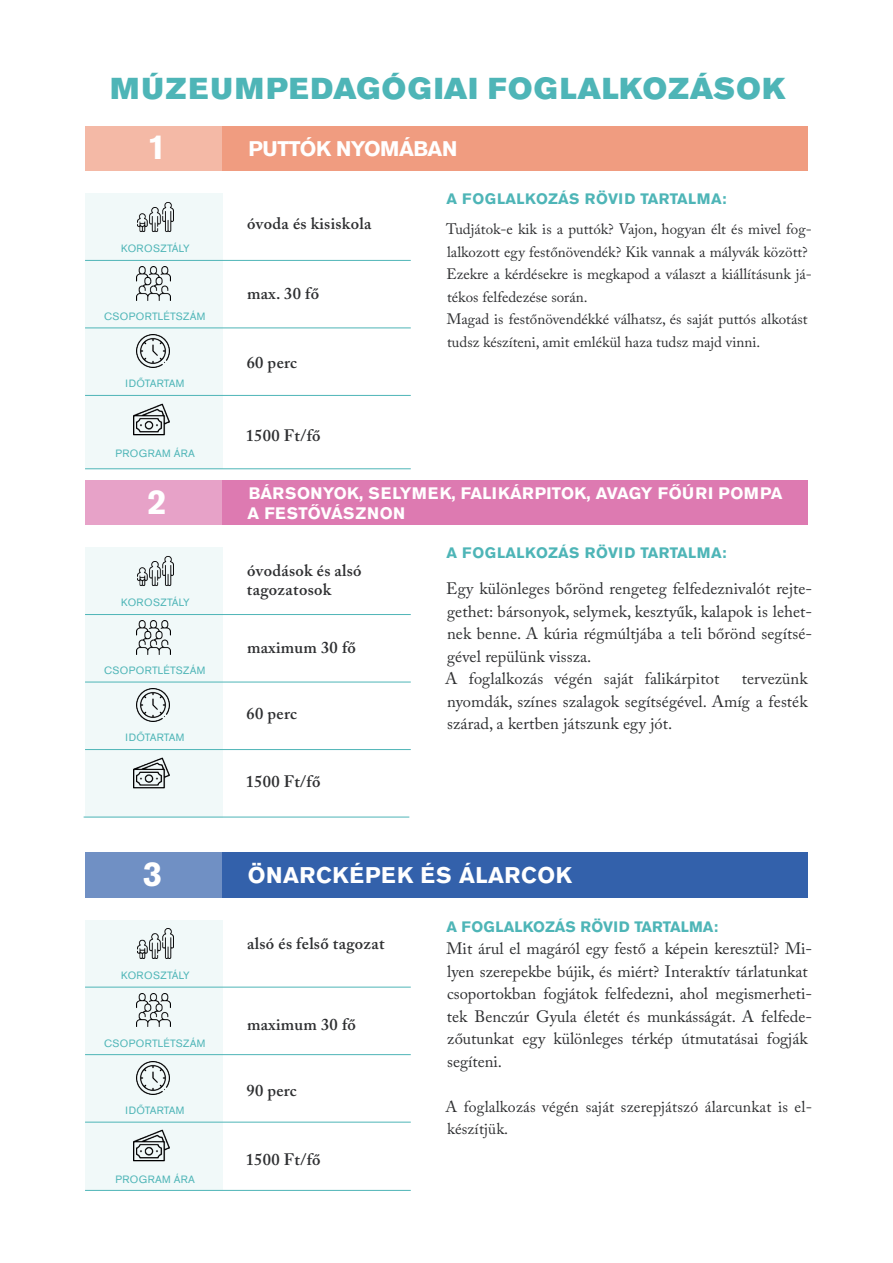
<style>
.page{position:relative;width:893px;height:1263px;background:#fff}
.page>*{position:absolute;margin:0;border:0;box-sizing:border-box;transform-origin:0 0}
.t1{font:700 34.5px "Akzidenz Grotesk Pro";color:#fff}
.t2{font:30px "Akzidenz Grotesk Pro Super";letter-spacing:.05em;color:#4eb5b7}
.t3{font:700 22.5px "Akzidenz Grotesk Pro";letter-spacing:.02em;color:#fff}
.t4{font:700 21px "Akzidenz Grotesk Pro";letter-spacing:-.02em;color:#fff}
.t5{font:16.5px/22.5px "Adobe Caslon Pro";color:#2e2f31}
.t6{font:600 16.5px/18.5px "Adobe Caslon Pro";letter-spacing:.02em;color:#2e2f31}
.t7{font:700 16.5px "Akzidenz Grotesk Pro";letter-spacing:.02em;color:#fff}
.t8{font:15.75px/22.5px "Adobe Caslon Pro";letter-spacing:.01em;color:#2e2f31}
.t9{font:15px/22.5px "Adobe Caslon Pro";color:#2e2f31}
.t10{font:700 15px "Akzidenz Grotesk Pro";letter-spacing:.03em;color:#4eb5b7}
.t11{font:700 15px "Akzidenz Grotesk Pro";letter-spacing:.01em;color:#4eb5b7}
.t12{font:10.5px "Akzidenz Grotesk Pro";letter-spacing:.02em;color:#4eb5b7}
</style>
<div class="page">
<div style="left:85px;top:193px;width:137px;height:276px;background:#f1f9f9"></div>
<div style="left:222px;top:126px;width:586px;height:45px;background:#f09c80"></div>
<div style="left:85px;top:126px;width:137px;height:45px;background:#f4b9a6"></div>
<img style="left:138px;top:202px;width:36px;height:30px">
<img style="left:137px;top:267px;width:33px;height:33px">
<img style="left:136px;top:334px;width:33px;height:34px">
<hr style="left:85px;top:260px;width:326px;height:1px;background:#4eb5b7">
<hr style="left:85px;top:328px;width:326px;height:1px;background:#4eb5b7">
<hr style="left:85px;top:395px;width:326px;height:1px;background:#4eb5b7">
<hr style="left:85px;top:468px;width:326px;height:1px;background:#4eb5b7">
<img style="left:134px;top:403px;width:35px;height:33px">
<div style="left:85px;top:547px;width:137px;height:270px;background:#f1f9f9"></div>
<div style="left:222px;top:480px;width:586px;height:45px;background:#dd7ab1"></div>
<div style="left:85px;top:480px;width:137px;height:45px;background:#e7a2c8"></div>
<img style="left:138px;top:556px;width:36px;height:30px">
<img style="left:137px;top:621px;width:33px;height:33px">
<img style="left:136px;top:689px;width:33px;height:33px">
<img style="left:134px;top:757px;width:35px;height:32px">
<hr style="left:85px;top:614px;width:326px;height:1px;background:#4eb5b7">
<hr style="left:85px;top:682px;width:326px;height:1px;background:#4eb5b7">
<hr style="left:85px;top:749px;width:326px;height:1px;background:#4eb5b7">
<hr style="left:84px;top:817px;width:325px;height:1px;background:#4eb5b7">
<div style="left:85px;top:920px;width:137px;height:270px;background:#f1f9f9"></div>
<div style="left:222px;top:852px;width:586px;height:45px;background:#3361ab"></div>
<div style="left:85px;top:852px;width:137px;height:45px;background:#7090c4"></div>
<img style="left:138px;top:928px;width:36px;height:31px">
<img style="left:137px;top:993px;width:33px;height:34px">
<img style="left:136px;top:1061px;width:33px;height:33px">
<img style="left:134px;top:1129px;width:35px;height:33px">
<hr style="left:85px;top:987px;width:326px;height:1px;background:#4eb5b7">
<hr style="left:85px;top:1054px;width:326px;height:1px;background:#4eb5b7">
<hr style="left:85px;top:1122px;width:326px;height:1px;background:#4eb5b7">
<hr style="left:85px;top:1190px;width:326px;height:1px;background:#4eb5b7">
<h2 class="t2" style="left:110px;top:69px;width:677px">MÚZEUMPEDAGÓGIAI FOGLALKOZÁSOK</h2>
<h1 class="t1" style="left:147px;top:125px;width:21px">1</h1>
<p class="t4" style="left:249px;top:135px;width:210px">PUTTÓK NYOMÁBAN</p>
<p class="t10" style="left:446px;top:189px;width:281px">A FOGLALKOZÁS RÖVID TARTALMA:</p>
<p class="t9" style="left:446px;top:218px;width:367px">Tudjátok-e kik is a puttók? Vajon, hogyan élt és mivel fog&shy;lalkozott egy festőnövendék? Kik vannak a mályvák között?<br>Ezekre a kérdésekre is megkapod a választ a kiállításunk já&shy;tékos felfedezése során.<br>Magad is festőnövendékké válhatsz, és saját puttós alkotást tudsz készíteni, amit emlékül haza tudsz majd vinni.</p>
<p class="t6" style="left:247px;top:214px;width:126px">óvoda és kisiskola</p>
<p class="t12" style="left:121px;top:241px;width:70px">KOROSZTÁLY</p>
<p class="t6" style="left:247px;top:284px;width:73px">max. 30 fő</p>
<p class="t12" style="left:104px;top:309px;width:103px">CSOPORTLÉTSZÁM</p>
<p class="t12" style="left:126px;top:377px;width:60px">IDŐTARTAM</p>
<p class="t12" style="left:115px;top:447px;width:81px">PROGRAM ÁRA</p>
<h1 class="t1" style="left:147px;top:479px;width:21px">2</h1>
<p class="t12" style="left:121px;top:596px;width:70px">KOROSZTÁLY</p>
<p class="t12" style="left:104px;top:663px;width:103px">CSOPORTLÉTSZÁM</p>
<p class="t12" style="left:126px;top:731px;width:60px">IDŐTARTAM</p>
<p class="t6" style="left:247px;top:353px;width:52px">60 perc</p>
<p class="t6" style="left:246px;top:426px;width:76px">1500 Ft/fő</p>
<p class="t7" style="left:249px;top:482px;width:535px">BÁRSONYOK, SELYMEK, FALIKÁRPITOK, AVAGY FŐÚRI POMPA</p>
<p class="t7" style="left:248px;top:503px;width:159px">A FESTŐVÁSZNON</p>
<p class="t6" style="left:247px;top:561px;width:116px">óvodások és alsó tagozatosok</p>
<p class="t6" style="left:247px;top:638px;width:110px">maximum 30 fő</p>
<p class="t6" style="left:247px;top:704px;width:52px">60 perc</p>
<p class="t6" style="left:246px;top:772px;width:76px">1500 Ft/fő</p>
<p class="t10" style="left:446px;top:543px;width:281px">A FOGLALKOZÁS RÖVID TARTALMA:</p>
<p class="t5" style="left:445px;top:577px;width:369px">Egy különleges bőrönd rengeteg felfedeznivalót rejte&shy;gethet: bársonyok, selymek, kesztyűk, kalapok is lehet&shy;nek benne. A kúria régmúltjába a teli bőrönd segítsé&shy;gével repülünk vissza.<br>A foglalkozás végén saját falikárpitot</p>
<p class="t5" style="left:447px;top:667px;width:362px;text-align:justify;text-indent:295px">tervezünk nyomdák, színes szalagok segítségével. Amíg a festék szárad, a kertben játszunk egy jót.</p>
<h1 class="t1" style="left:143px;top:852px;width:21px">3</h1>
<h3 class="t3" style="left:248px;top:860px;width:325px">ÖNARCKÉPEK ÉS ÁLARCOK</h3>
<p class="t11" style="left:446px;top:917px;width:273px">A FOGLALKOZÁS RÖVID TARTALMA:</p>
<p class="t5" style="left:446px;top:937px;width:367px">Mit árul el magáról egy festő a képein keresztül? Mi&shy;lyen szerepekbe bújik, és miért? Interaktív tárlatunkat csoportokban fogjátok felfedezni, ahol megismerheti&shy;tek Benczúr Gyula életét és munkásságát. A felfede&shy;zőutunkat egy különleges térkép útmutatásai fogják segíteni.</p>
<p class="t8" style="left:445px;top:1095px;width:368px">A foglalkozás végén saját szerepjátszó álarcunkat is el&shy;készítjük.</p>
<p class="t6" style="left:247px;top:934px;width:139px">alsó és felső tagozat</p>
<p class="t12" style="left:121px;top:968px;width:70px">KOROSZTÁLY</p>
<p class="t6" style="left:247px;top:1015px;width:110px">maximum 30 fő</p>
<p class="t12" style="left:104px;top:1036px;width:103px">CSOPORTLÉTSZÁM</p>
<p class="t6" style="left:246px;top:1081px;width:52px">90 perc</p>
<p class="t12" style="left:126px;top:1103px;width:60px">IDŐTARTAM</p>
<p class="t12" style="left:115px;top:1173px;width:81px">PROGRAM ÁRA</p>
<p class="t6" style="left:246px;top:1150px;width:76px">1500 Ft/fő</p>
</div>
